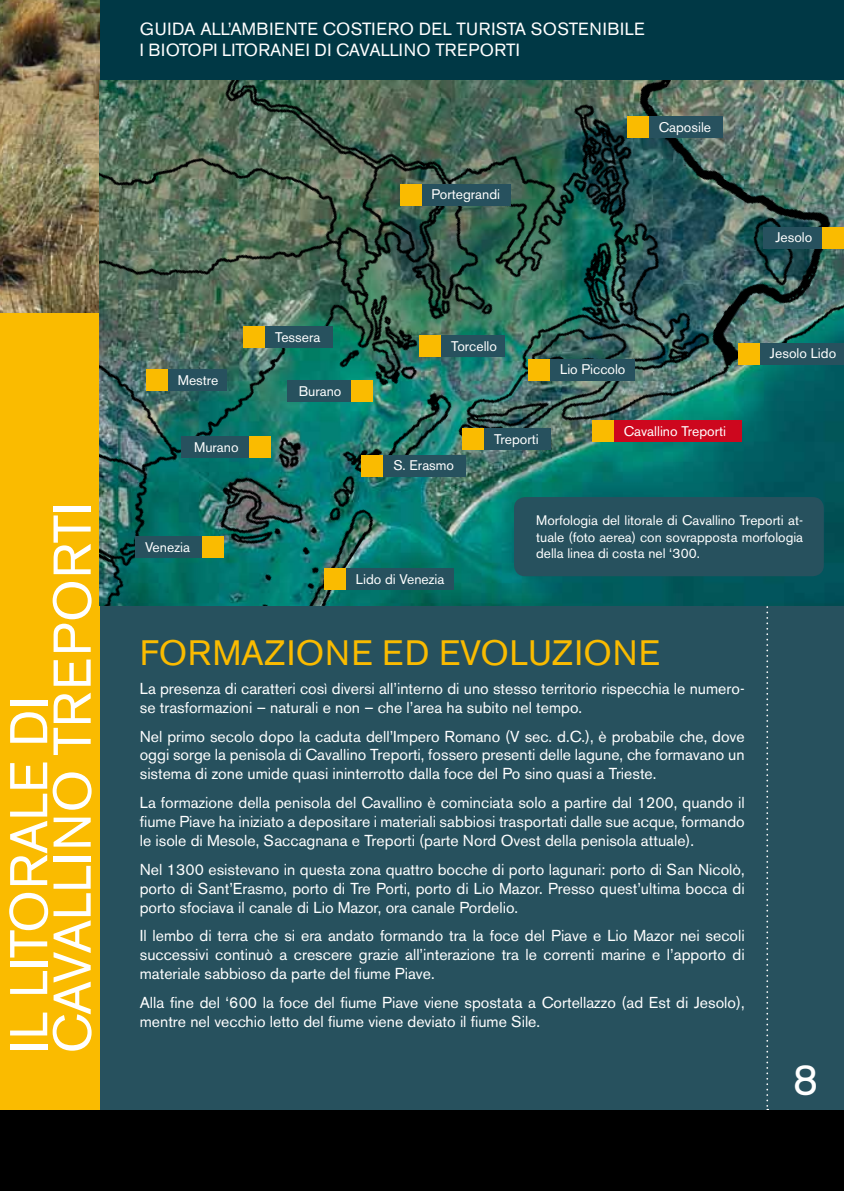
<style>
.page{position:relative;width:844px;height:1191px;background:#fff}
.page>*{position:absolute;margin:0;border:0;box-sizing:border-box;transform-origin:0 0}
.t1{font:52.5px/43.4px "Akzidenz Grotesk BE";color:#fff}
.t2{font:43.75px "Akzidenz Grotesk BE";color:#fff}
.t3{font:35px "Akzidenz Grotesk BE";letter-spacing:.02em;color:#fabb00}
.t4{font:17.5px "Akzidenz Grotesk BE";letter-spacing:.02em;color:#fff}
.t5{font:15.75px/18.9px "Akzidenz Grotesk BE";color:#fff;text-align:justify}
.t6{font:13.83px "Akzidenz Grotesk BE";color:#fff}
.t7{font:13.65px/16.6px "Akzidenz Grotesk BE";color:#fff;text-align:justify}
</style>
<div class="page">
<div style="left:0;top:0;width:843px;height:1191px;background:#27515e"></div>
<svg style="left:766px;top:606px;width:2px;height:504px"></svg>
<div style="left:0;top:312px;width:99px;height:798px;background:#fabb00"></div>
<div style="left:0;top:0;width:843px;height:81px;background:#003845"></div>
<img style="left:0;top:0;width:99px;height:312px">
<div style="left:0;top:1110px;width:843px;height:81px;background:#000"></div>
<img style="left:99px;top:81px;width:744px;height:525px">
<div style="left:514px;top:497px;width:309px;height:79px;background:#27515e;border-radius:11px"></div>
<div style="left:759px;top:343px;width:84px;height:21px;background:#27515e"></div>
<div style="left:738px;top:343px;width:21px;height:21px;background:#fabb00"></div>
<div style="left:763px;top:227px;width:59px;height:21px;background:#27515e"></div>
<div style="left:822px;top:227px;width:21px;height:21px;background:#fabb00"></div>
<div style="left:483px;top:428px;width:68px;height:21px;background:#27515e"></div>
<div style="left:462px;top:428px;width:21px;height:21px;background:#fabb00"></div>
<div style="left:549px;top:359px;width:85px;height:21px;background:#27515e"></div>
<div style="left:528px;top:359px;width:21px;height:21px;background:#fabb00"></div>
<div style="left:288px;top:380px;width:64px;height:21px;background:#27515e"></div>
<div style="left:181px;top:436px;width:68px;height:21px;background:#27515e"></div>
<div style="left:352px;top:380px;width:21px;height:21px;background:#fabb00"></div>
<div style="left:249px;top:436px;width:21px;height:21px;background:#fabb00"></div>
<div style="left:441px;top:335px;width:64px;height:22px;background:#27515e"></div>
<div style="left:419px;top:335px;width:22px;height:22px;background:#fabb00"></div>
<div style="left:383px;top:455px;width:82px;height:21px;background:#27515e"></div>
<div style="left:362px;top:455px;width:21px;height:21px;background:#fabb00"></div>
<div style="left:167px;top:370px;width:60px;height:21px;background:#27515e"></div>
<div style="left:146px;top:370px;width:21px;height:21px;background:#fabb00"></div>
<div style="left:265px;top:327px;width:67px;height:21px;background:#27515e"></div>
<div style="left:421px;top:184px;width:89px;height:21px;background:#27515e"></div>
<div style="left:648px;top:117px;width:75px;height:21px;background:#27515e"></div>
<div style="left:243px;top:327px;width:22px;height:21px;background:#fabb00"></div>
<div style="left:400px;top:184px;width:21px;height:21px;background:#fabb00"></div>
<div style="left:627px;top:117px;width:21px;height:21px;background:#fabb00"></div>
<div style="left:135px;top:536px;width:67px;height:22px;background:#27515e"></div>
<div style="left:202px;top:536px;width:21px;height:22px;background:#fabb00"></div>
<div style="left:345px;top:568px;width:109px;height:21px;background:#27515e"></div>
<div style="left:324px;top:568px;width:21px;height:21px;background:#fabb00"></div>
<div style="left:613px;top:420px;width:128px;height:21px;background:#cd071e"></div>
<div style="left:592px;top:420px;width:21px;height:21px;background:#fabb00"></div>
<h1 class="t1" style="left:7px;top:1053px;width:544px;rotate:-90deg">Il litorale di<br>Cavalli no Treporti</h1>
<p class="t4" style="left:140px;top:18px;width:328px">GUIDA ALL’aM BIENTE COSTIERO del turista</p>
<p class="t4" style="left:530px;top:18px;width:38px">soste</p>
<p class="t4" style="left:589px;top:18px;width:55px">nibile</p>
<p class="t4" style="left:140px;top:39px;width:317px">I bi otopi litoranei di Cavalli no Trep</p>
<p class="t4" style="left:480px;top:39px;width:24px">orti</p>
<p class="t6" style="left:431px;top:186px;width:70px">Portegrandi</p>
<p class="t6" style="left:658px;top:119px;width:54px">Caposile</p>
<p class="t6" style="left:178px;top:372px;width:42px">Mestre</p>
<p class="t6" style="left:275px;top:329px;width:47px">Tessera</p>
<p class="t6" style="left:298px;top:382px;width:44px">Burano</p>
<p class="t6" style="left:451px;top:338px;width:47px">Torcello</p>
<p class="t6" style="left:560px;top:361px;width:67px">Lio Piccolo</p>
<p class="t6" style="left:194px;top:438px;width:46px">Murano</p>
<p class="t6" style="left:393px;top:457px;width:62px">S. Erasmo</p>
<p class="t6" style="left:494px;top:430px;width:46px">Treporti</p>
<p class="t6" style="left:623px;top:422px;width:104px">Cavallino Treporti</p>
<p class="t6" style="left:775px;top:229px;width:39px">Jesolo</p>
<p class="t6" style="left:769px;top:345px;width:68px">Jesolo Lido</p>
<p class="t6" style="left:145px;top:539px;width:46px">Venezia</p>
<p class="t6" style="left:356px;top:570px;width:90px">Lido di Venezia</p>
<p class="t7" style="left:536px;top:512px;width:268px">Morfologia del litorale di Cavallino Treporti at&shy;tuale (foto aerea) con sovrapposta morfologia della linea di costa nel ‘300.</p>
<h3 class="t3" style="left:140px;top:632px;width:521px">FORMAZION E ED EVOLUZION E</h3>
<p class="t5" style="left:140px;top:679px;width:606px">La presenza di caratteri così diversi all’interno di uno stesso territorio rispecchia le numero&shy;se trasformazioni – naturali e non – che l’area ha subito nel tempo.</p>
<p class="t5" style="left:140px;top:726px;width:606px">Nel primo secolo dopo la caduta dell’Impero Romano (V sec. d.C.), è probabile che, dove oggi sorge la penisola di Cavallino Treporti, fossero presenti delle lagune, che formavano un sistema di zone umide quasi ininterrotto dalla foce del Po sino quasi a Trieste.</p>
<p class="t5" style="left:140px;top:793px;width:606px">La formazione della penisola del Cavallino è cominciata solo a partire dal 1200, quando il fiume Piave ha iniziato a depositare i materiali sabbiosi trasportati dalle sue acque, formando le isole di Mesole, Saccagnana e Treporti (parte Nord Ovest della penisola attuale).</p>
<p class="t5" style="left:140px;top:860px;width:606px">Nel 1300 esistevano in questa zona quattro bocche di porto lagunari: porto di San N icolò, porto di Sant’Erasmo, porto di Tre Porti, porto di Lio Mazor. Presso quest’ultima bocca di porto sfociava il canale di Lio Mazor, ora canale Pordelio.</p>
<p class="t5" style="left:140px;top:926px;width:606px">Il lembo di terra che si era andato formando tra la foce del Piave e Lio Mazor nei secoli successivi continuò a crescere grazie all’interazione tra le correnti marine e l’apporto di materiale sabbioso da parte del fiume Piave.</p>
<p class="t5" style="left:140px;top:993px;width:606px">Alla fine del ‘600 la foce del fiume Piave viene spostata a Cortellazzo (ad Est di Jesolo), mentre nel vecchio letto del fiume viene deviato il fiume Sile.</p>
<h2 class="t2" style="left:792px;top:1054px;width:27px">8</h2>
</div>
